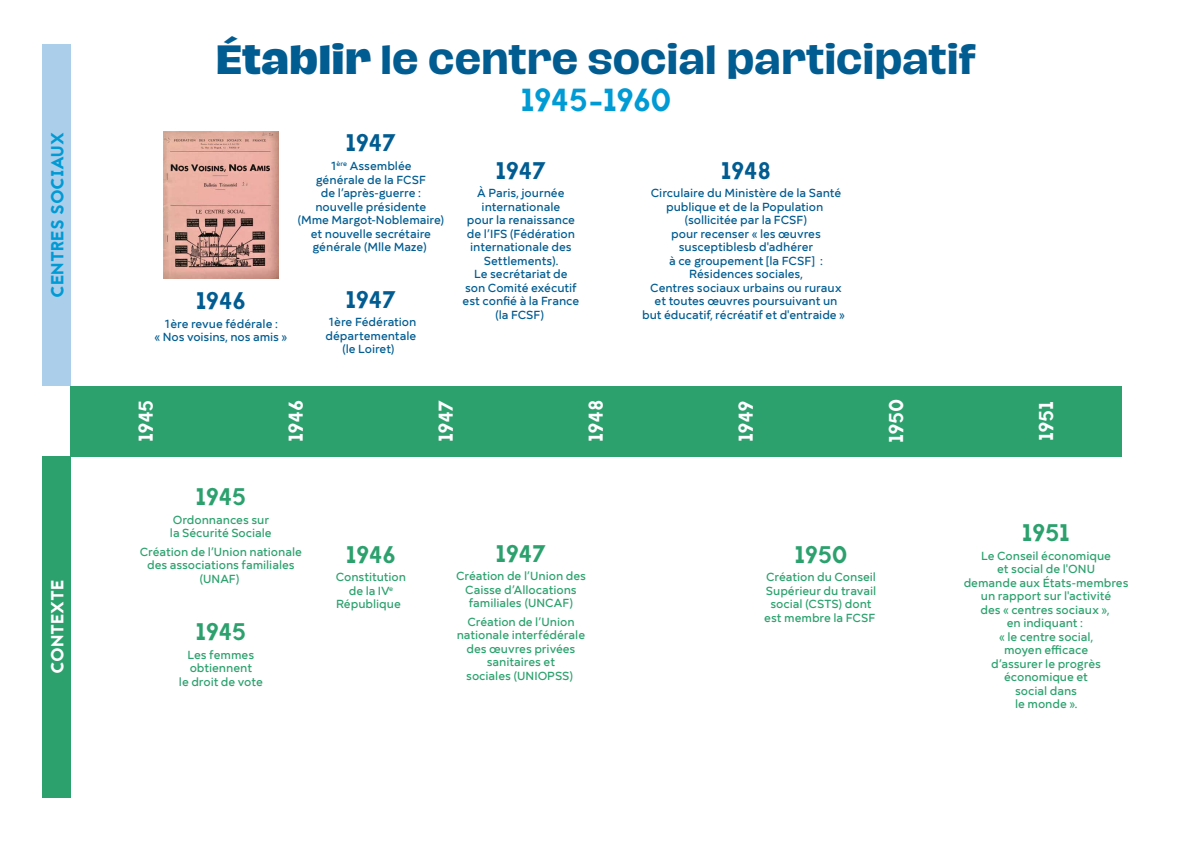
<style>
.page{position:relative;width:1192px;height:842px;background:#fff}
.page>*{position:absolute;margin:0;border:0;box-sizing:border-box;transform-origin:0 0}
.t1{font:700 37.5px "Hagrid Text";letter-spacing:-.015em;color:#005c91}
.t2{font:31.9px "Jaapokki";letter-spacing:-.05em;color:#009ad4}
.t3{font:24px "Jaapokki";letter-spacing:-.045em;color:#2ca16e}
.t4{font:24px "Jaapokki";letter-spacing:-.045em;color:#005c91}
.t5{font:20px "Jaapokki";letter-spacing:-.045em;color:#fff}
.t6{font:17.5px "Jaapokki";letter-spacing:-.01em;color:#009ad4}
.t7{font:17.5px "Jaapokki";letter-spacing:-.01em;color:#fff}
.t8{font:500 12px/13.5px "Mirai";letter-spacing:-.005em;color:#005c91;text-align:center}
.t9{font:500 12px/13.5px "Mirai";letter-spacing:-.005em;color:#2ca16e;text-align:center}
.s1{font-weight:800}
</style>
<div class="page">
<div style="left:43px;top:456px;width:28px;height:341px;background:#2ca16e"></div>
<div style="left:43px;top:45px;width:28px;height:341px;background:#abceeb"></div>
<div style="left:71px;top:386px;width:150px;height:70px;background:#2ca16e"></div>
<div style="left:221px;top:386px;width:150px;height:70px;background:#2ca16e"></div>
<div style="left:371px;top:386px;width:150px;height:70px;background:#2ca16e"></div>
<div style="left:521px;top:386px;width:150px;height:70px;background:#2ca16e"></div>
<div style="left:671px;top:386px;width:150px;height:70px;background:#2ca16e"></div>
<div style="left:821px;top:386px;width:150px;height:70px;background:#2ca16e"></div>
<div style="left:971px;top:386px;width:150px;height:70px;background:#2ca16e"></div>
<img style="left:164px;top:131px;width:114px;height:148px">
<h3 class="t6" style="left:45px;top:298px;width:167px;rotate:-90deg">CENTRES SOCIAUX</h3>
<h3 class="t7" style="left:45px;top:674px;width:96px;rotate:-90deg">CONTEXTE</h3>
<h1 class="t1" style="left:216px;top:39px;width:762px"><span class="s1">Établir</span> le centre social participatif</h1>
<h2 class="t2" style="left:520px;top:78px;width:153px">1945-1960</h2>
<h3 class="t4" style="left:196px;top:284px;width:52px">1946</h3>
<p class="t8" style="left:154px;top:315px;width:134px">1ère revue fédérale :<br>« Nos voisins, nos amis »</p>
<h3 class="t4" style="left:346px;top:126px;width:52px">1947</h3>
<p class="t8" style="left:297px;top:158px;width:149px">1<sup>ère</sup> Assemblée<br>générale de la FCSF<br>de l’après-guerre : nouvelle présidente<br>(Mme Margot-Noblemaire) et nouvelle secrétaire générale (Mlle Maze)</p>
<h3 class="t4" style="left:346px;top:283px;width:52px">1947</h3>
<p class="t8" style="left:326px;top:314px;width:92px">1ère Fédération départementale (le Loiret)</p>
<h3 class="t4" style="left:496px;top:154px;width:52px">1947</h3>
<p class="t8" style="left:463px;top:185px;width:118px">À Paris, journée internationale<br>pour la renaissance de l’IFS (Fédération internationale des<br>Settlements).<br>Le secrétariat de son Comité exécutif est confié à la France (la FCSF)</p>
<h3 class="t4" style="left:721px;top:154px;width:52px">1948</h3>
<p class="t8" style="left:642px;top:185px;width:204px">Circulaire du Ministère de la Santé publique et de la Population (sollicitée par la FCSF)<br>pour recenser « les œuvres susceptiblesb d'adhérer<br>à ce groupement [la FCSF] :<br>Résidences sociales,<br>Centres sociaux urbains ou ruraux et toutes œuvres poursuivant un but éducatif, récréatif et d'entraide »</p>
<h3 class="t5" style="left:132px;top:442px;width:44px;rotate:-90deg">1945</h3>
<h3 class="t5" style="left:282px;top:442px;width:44px;rotate:-90deg">1946</h3>
<h3 class="t5" style="left:432px;top:442px;width:44px;rotate:-90deg">1947</h3>
<h3 class="t5" style="left:582px;top:442px;width:44px;rotate:-90deg">1948</h3>
<h3 class="t5" style="left:732px;top:442px;width:44px;rotate:-90deg">1949</h3>
<h3 class="t5" style="left:882px;top:443px;width:46px;rotate:-90deg">1950</h3>
<h3 class="t5" style="left:1032px;top:441px;width:42px;rotate:-90deg">1951</h3>
<h3 class="t3" style="left:195px;top:480px;width:52px">1945</h3>
<p class="t9" style="left:170px;top:512px;width:103px;text-align:left">Ordonnances sur la Sécurité Sociale</p>
<p class="t9" style="left:140px;top:544px;width:164px">Création de l’Union nationale des associations familiales (UNAF)</p>
<h3 class="t3" style="left:346px;top:538px;width:52px">1946</h3>
<p class="t9" style="left:336px;top:569px;width:72px">Constitution de la IV<sup>e<br></sup>République</p>
<h3 class="t3" style="left:195px;top:615px;width:52px">1945</h3>
<p class="t9" style="left:179px;top:647px;width:85px">Les femmes obtiennent<br>le droit de vote</p>
<h3 class="t3" style="left:496px;top:537px;width:52px">1947</h3>
<p class="t9" style="left:456px;top:568px;width:131px">Création de l’Union des<br>Caisse d’Allocations familiales (UNCAF)</p>
<p class="t9" style="left:457px;top:614px;width:130px">Création de l’Union nationale interfédérale des œuvres privées sanitaires et<br>sociales (UNIOPSS)</p>
<h3 class="t3" style="left:794px;top:538px;width:55px">1950</h3>
<p class="t9" style="left:764px;top:569px;width:113px">Création du Conseil<br>Supérieur du travail social (CSTS) dont est membre la FCSF</p>
<h3 class="t3" style="left:1022px;top:516px;width:50px">1951</h3>
<p class="t9" style="left:964px;top:547px;width:166px">Le Conseil économique<br>et social de l'ONU<br>demande aux États-membres un rapport sur l'activité<br>des « centres sociaux »,<br>en indiquant :<br>« le centre social,<br>moyen efficace<br>d’assurer le progrès économique et<br>social dans<br>le monde ».</p>
</div>
